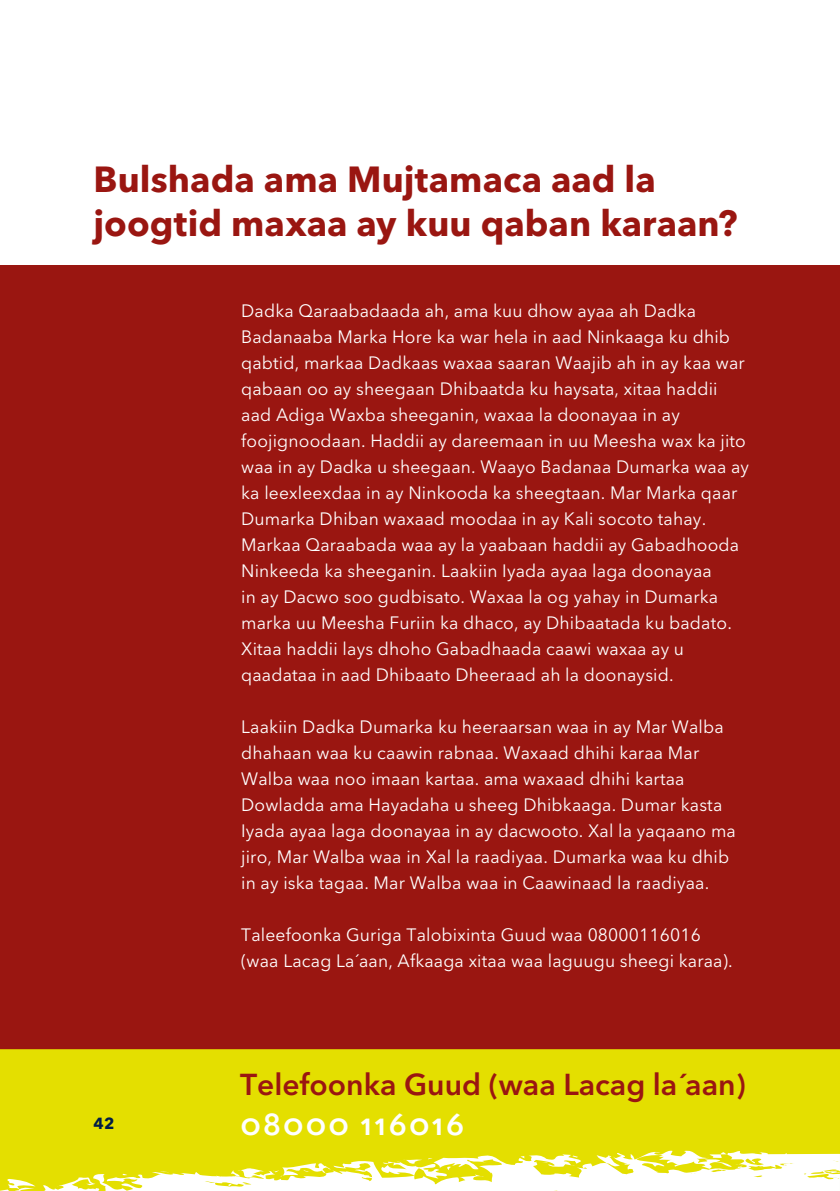
<style>
.page{position:relative;width:840px;height:1191px;background:#fff}
.page>*{position:absolute;margin:0;border:0;box-sizing:border-box;transform-origin:0 0}
.t1{font:700 36px/44px "Avenir Next LT Pro";letter-spacing:.005em;color:#9a1611}
.t2{font:600 30px "Avenir Next LT Pro";color:#9a1611}
.t3{font:600 30px "Avenir Next LT Pro";letter-spacing:.05em;color:#fff}
.t4{font:17.8px/26px "Avenir Next LT Pro";letter-spacing:.01em;color:#fff}
.t5{font:700 16px "Avenir Next LT Pro";color:#001d46}
</style>
<div class="page">
<div style="left:0;top:265px;width:839px;height:903px;background:#9a1611"></div>
<svg style="left:0;top:1049px;width:840px;height:142px;background:#e7e325"></svg>
<h1 class="t1" style="left:94px;top:157px;width:645px">Bulshada ama Mujtamaca aad la joogtid maxaa ay kuu qaban karaan?</h1>
<p class="t4" style="left:241px;top:297px;width:509px">Dadka Qaraabadaada ah, ama kuu dhow ayaa ah Dadka Badanaaba Marka Hore ka war hela in aad Ninkaaga ku dhib qabtid, markaa Dadkaas waxaa saaran Waajib ah in ay kaa war qabaan oo ay sheegaan Dhibaatda ku haysata, xitaa haddii aad Adiga Waxba sheeganin, waxaa la doonayaa in ay foojignoodaan. Haddii ay dareemaan in uu Meesha wax ka jito waa in ay Dadka u sheegaan. Waayo Badanaa Dumarka waa ay ka leexleexdaa in ay Ninkooda ka sheegtaan. Mar Marka qaar Dumarka Dhiban waxaad moodaa in ay Kali socoto tahay.<br>Markaa Qaraabada waa ay la yaabaan haddii ay Gabadhooda Ninkeeda ka sheeganin. Laakiin Iyada ayaa laga doonayaa<br>in ay Dacwo soo gudbisato. Waxaa la og yahay in Dumarka marka uu Meesha Furiin ka dhaco, ay Dhibaatada ku badato.<br>Xitaa haddii lays dhoho Gabadhaada caawi waxaa ay u qaadataa in aad Dhibaato Dheeraad ah la doonaysid.</p>
<p class="t4" style="left:241px;top:714px;width:496px">Laakiin Dadka Dumarka ku heeraarsan waa in ay Mar Walba dhahaan waa ku caawin rabnaa. Waxaad dhihi karaa Mar Walba waa noo imaan kartaa. ama waxaad dhihi kartaa Dowladda ama Hayadaha u sheeg Dhibkaaga. Dumar kasta Iyada ayaa laga doonayaa in ay dacwooto. Xal la yaqaano ma jiro, Mar Walba waa in Xal la raadiyaa. Dumarka waa ku dhib in ay iska tagaa. Mar Walba waa in Caawinaad la raadiyaa.</p>
<p class="t4" style="left:241px;top:922px;width:492px">Taleefoonka Guriga Talobixinta Guud waa 08000116016 (waa Lacag La´aan, Afkaaga xitaa waa laguugu sheegi karaa).</p>
<h2 class="t2" style="left:240px;top:1065px;width:506px">Telefoonka Guud (waa Lacag la´aan)</h2>
<p class="t5" style="left:94px;top:1114px;width:22px">42</p>
<h2 class="t3" style="left:240px;top:1105px;width:226px">08000 116016</h2>
</div>
